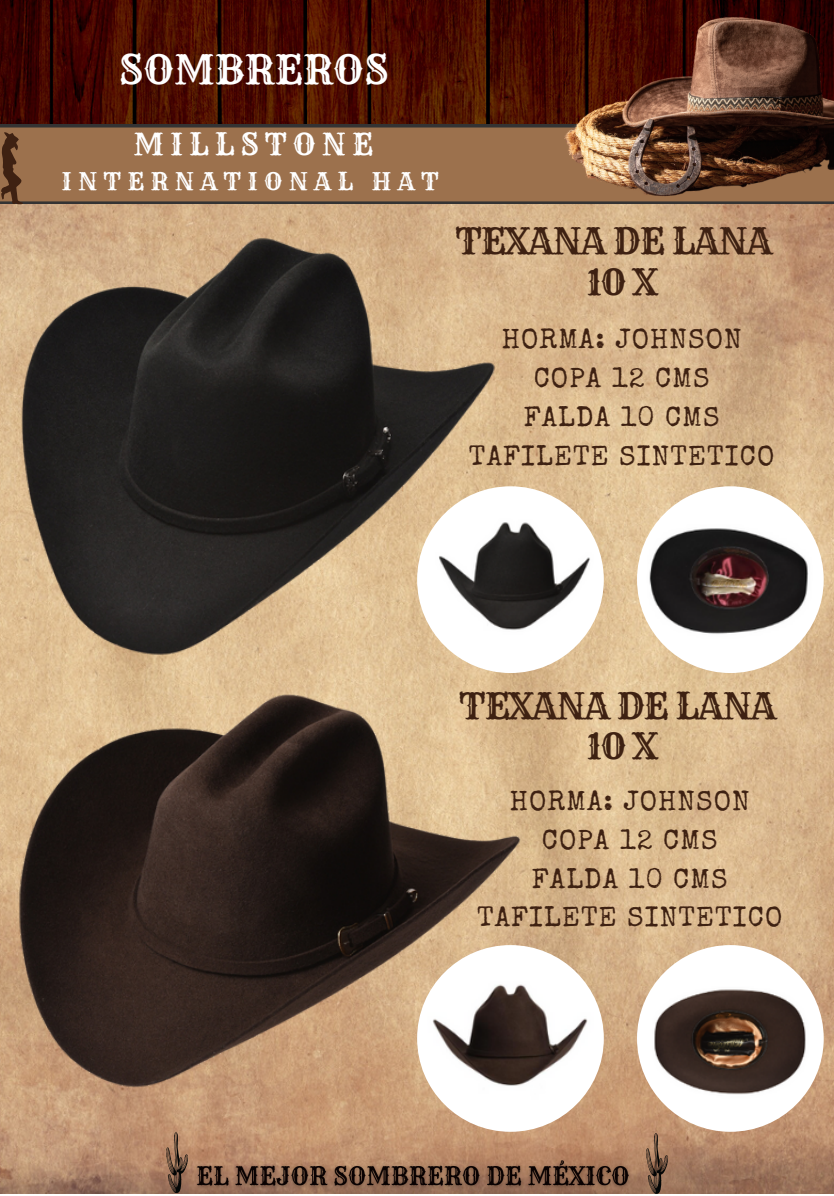
<style>
.page{position:relative;width:834px;height:1196px;background:#fff}
.page>*{position:absolute;margin:0;border:0;box-sizing:border-box;transform-origin:0 0}
.t1{font:40px "Rye";color:#fff}
.t2{font:36px "Rye";letter-spacing:-.03em;color:#3e2112}
.t3{font:30px "Rye";letter-spacing:.2em;color:#fff}
.t4{font:28px "Special Elite";letter-spacing:.04em;color:#3e2112}
.t5{font:24px "Rye";letter-spacing:.26em;color:#fff}
</style>
<div class="page">
<img style="left:0;top:0;width:833px;height:1193px">
<div style="left:0;top:124px;width:555px;height:80px;background:#9c714d"></div>
<img style="left:555px;top:0;width:278px;height:205px">
<svg style="left:1px;top:132px;width:22px;height:72px"></svg>
<img style="left:417px;top:945px;width:187px;height:186px;border-radius:50%">
<img style="left:637px;top:945px;width:186px;height:186px;border-radius:50%">
<img style="left:637px;top:486px;width:186px;height:187px;border-radius:50%">
<img style="left:417px;top:486px;width:187px;height:187px;border-radius:50%">
<img style="left:190px;top:1154px;width:446px;height:40px">
<svg style="left:166px;top:1131px;width:22px;height:62px"></svg>
<svg style="left:646px;top:1132px;width:22px;height:62px"></svg>
<img style="left:2px;top:196px;width:504px;height:444px">
<img style="left:0;top:640px;width:535px;height:471px">
<p class="t1" style="left:119px;top:44px;width:271px">SOMBREROS</p>
<p class="t3" style="left:133px;top:126px;width:241px">MILLSTONE</p>
<p class="t5" style="left:61px;top:166px;width:379px">INTERNATIONAL HAT</p>
<p class="t2" style="left:455px;top:219px;width:318px">TEXANA DE LANA</p>
<p class="t2" style="left:586px;top:259px;width:73px">10X</p>
<p class="t4" style="left:502px;top:328px;width:241px">HORMA: JOHNSON</p>
<p class="t4" style="left:534px;top:367px;width:177px">COPA 12 CMS</p>
<p class="t4" style="left:524px;top:406px;width:197px">FALDA 10 CMS</p>
<p class="t4" style="left:469px;top:445px;width:307px">TAFILETE SINTETICO</p>
<p class="t2" style="left:459px;top:683px;width:318px">TEXANA DE LANA</p>
<p class="t2" style="left:586px;top:724px;width:73px">10X</p>
<p class="t4" style="left:510px;top:790px;width:241px">HORMA: JOHNSON</p>
<p class="t4" style="left:542px;top:829px;width:177px">COPA 12 CMS</p>
<p class="t4" style="left:532px;top:867px;width:197px">FALDA 10 CMS</p>
<p class="t4" style="left:477px;top:906px;width:307px">TAFILETE SINTETICO</p>
</div>
